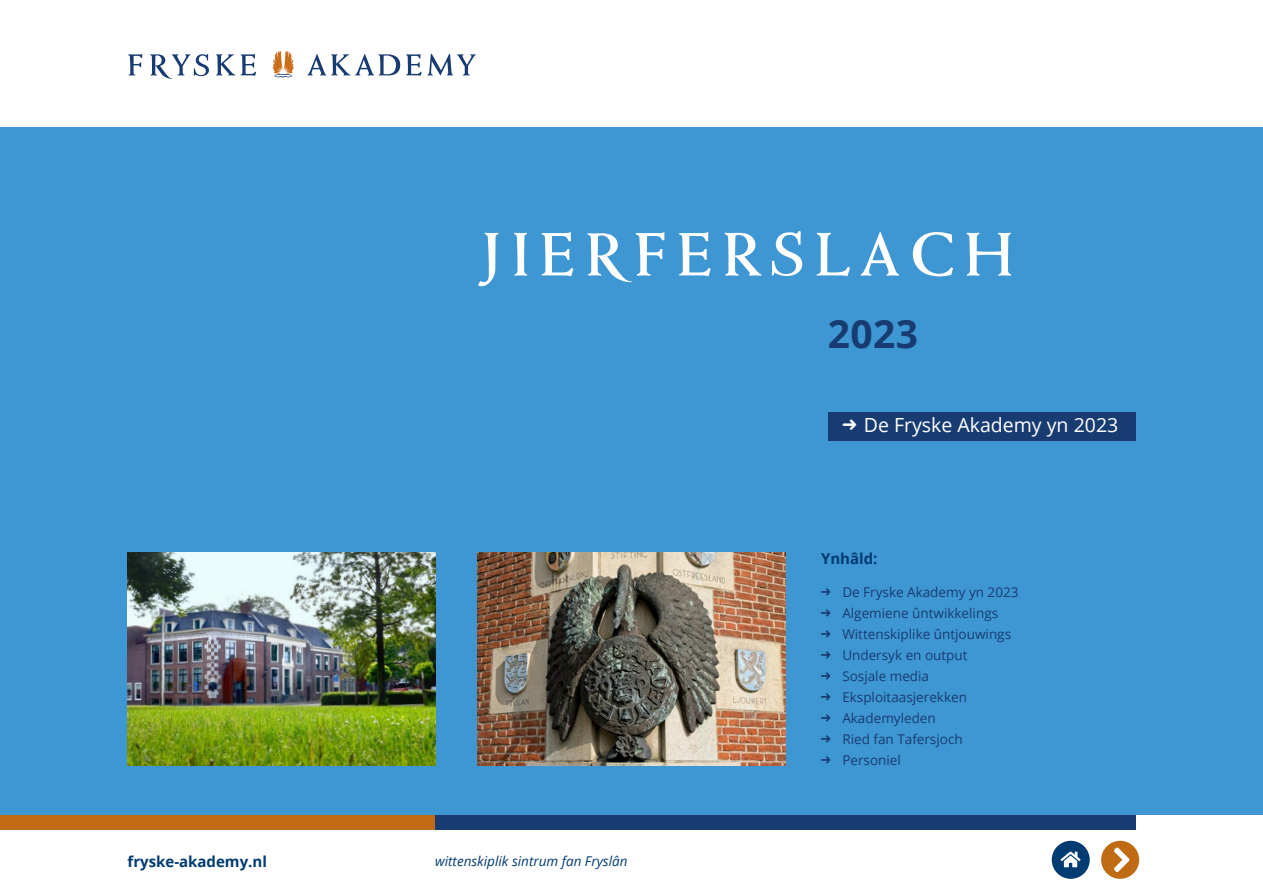
<style>
.page{position:relative;width:1263px;height:893px;background:#fff}
.page>*{position:absolute;margin:0;border:0;box-sizing:border-box;transform-origin:0 0}
.KOP_BL_26PT{font:700 39px "Open Sans";color:#183c71}
.t1{font:19.5px "Open Sans";color:#fff}
.grote_kop{font:700 15px "Open Sans";color:#003b71}
.t2{font:13.5px "Open Sans";color:#183c71}
.grote_kop-2{font:italic 13.5px "Open Sans";color:#003b71}
</style>
<div class="page">
<div style="left:0;top:128px;width:1263px;height:687px;background:#3e97d3"></div>
<div style="left:828px;top:413px;width:307px;height:28px;background:#183c71"></div>
<div style="left:0;top:815px;width:1135px;height:14px;background:#c06b13"></div>
<div style="left:435px;top:815px;width:700px;height:14px;background:#183c71"></div>
<svg style="left:273px;top:51px;width:21px;height:27px"></svg>
<svg style="left:307px;top:54px;width:93px;height:21px"></svg>
<svg style="left:406px;top:54px;width:70px;height:22px"></svg>
<svg style="left:216px;top:54px;width:19px;height:21px"></svg>
<svg style="left:241px;top:54px;width:15px;height:22px"></svg>
<svg style="left:150px;top:54px;width:59px;height:25px"></svg>
<svg style="left:128px;top:54px;width:14px;height:22px"></svg>
<svg style="left:478px;top:233px;width:20px;height:53px"></svg>
<svg style="left:514px;top:233px;width:13px;height:43px"></svg>
<svg style="left:542px;top:232px;width:31px;height:44px"></svg>
<svg style="left:679px;top:232px;width:32px;height:44px"></svg>
<svg style="left:725px;top:233px;width:36px;height:43px"></svg>
<svg style="left:817px;top:233px;width:33px;height:43px"></svg>
<svg style="left:861px;top:232px;width:38px;height:44px"></svg>
<svg style="left:913px;top:232px;width:40px;height:44px"></svg>
<svg style="left:967px;top:233px;width:44px;height:43px"></svg>
<svg style="left:587px;top:232px;width:77px;height:50px"></svg>
<svg style="left:772px;top:231px;width:30px;height:45px"></svg>
<img style="left:478px;top:553px;width:307px;height:212px">
<img style="left:128px;top:553px;width:307px;height:212px">
<svg style="left:1101px;top:841px;width:38px;height:38px"></svg>
<div style="left:1052px;top:841px;width:38px;height:38px;background:#003b71;border-radius:50%"></div>
<svg style="left:1060px;top:851px;width:21px;height:16px"></svg>
<p class="grote_kop" style="left:128px;top:851px;width:141px">fryske-akademy.nl</p>
<p class="grote_kop-2" style="left:435px;top:852px;width:194px">wittenskiplik sintrum fan Fryslân</p>
<p class="KOP_BL_26PT" style="left:828px;top:306px;width:92px">2023</p>
<p class="t1" style="left:864px;top:412px;width:256px">De Fryske Akademy yn 2023</p>
<p class="grote_kop" style="left:821px;top:548px;width:58px">Ynhâld:</p>
<p class="t2" style="left:842px;top:583px;width:178px">De Fryske Akademy yn 2023</p>
<p class="t2" style="left:842px;top:604px;width:157px">Algemiene ûntwikkelings</p>
<p class="t2" style="left:842px;top:625px;width:170px">Wittenskiplike ûntjouwings</p>
<p class="t2" style="left:842px;top:646px;width:127px">Undersyk en output</p>
<p class="t2" style="left:842px;top:667px;width:88px">Sosjale media</p>
<p class="t2" style="left:842px;top:688px;width:126px">Eksploitaasjerekken</p>
<p class="t2" style="left:842px;top:709px;width:95px">Akademyleden</p>
<p class="t2" style="left:842px;top:730px;width:122px">Ried fan Tafersjoch</p>
<p class="t2" style="left:842px;top:751px;width:60px">Personiel</p>
</div>
